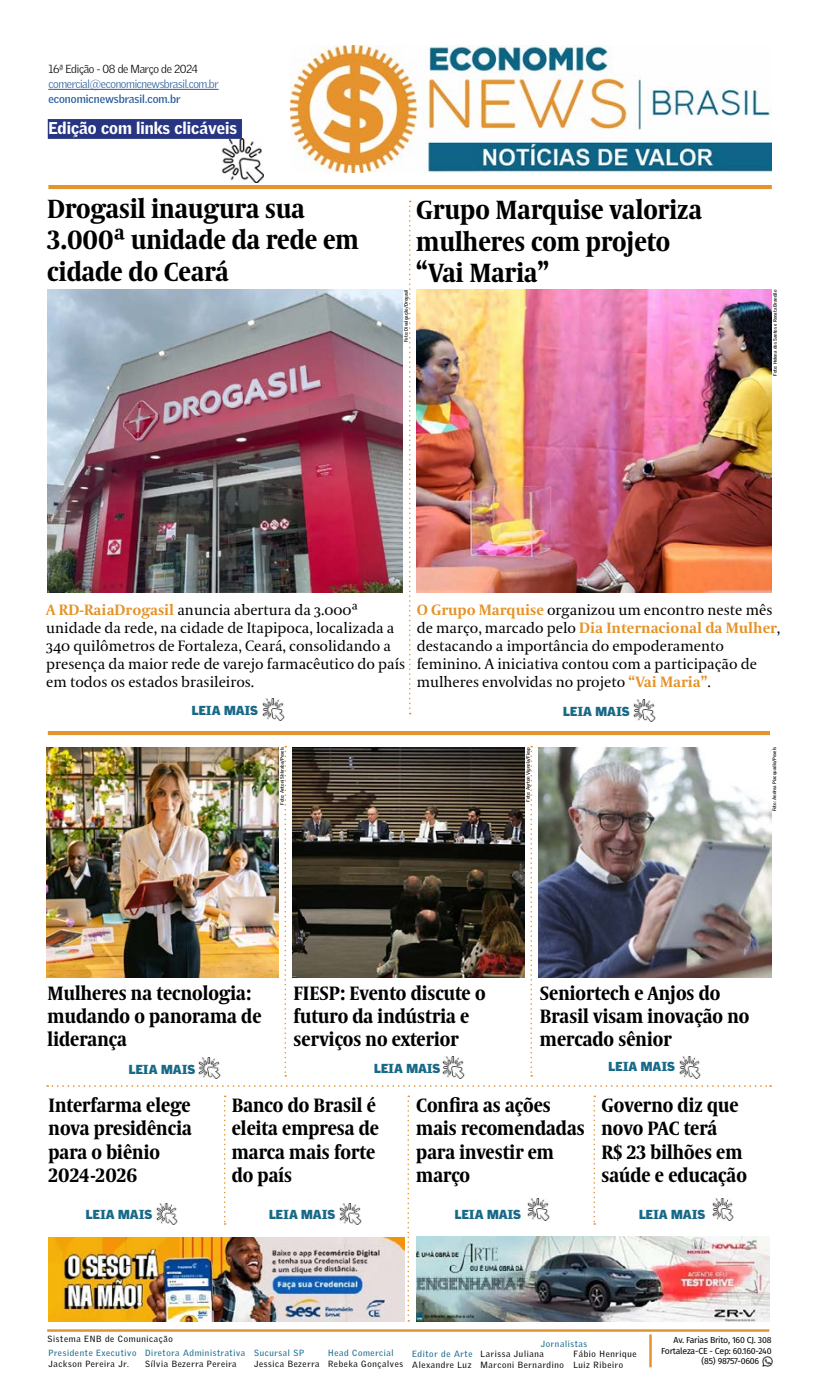
<style>
.page{position:relative;width:819px;height:1389px;background:#fff}
.page>*{position:absolute;margin:0;border:0;box-sizing:border-box;transform-origin:0 0}
.t1{font:700 26.25px/31.5px "Coranto 2 Headline";color:#000}
.t2{font:700 19.25px/23.1px "Coranto 2 Headline";color:#000}
.t3{font:900 16.62px "Griffith Gothic";color:#fff}
.t4{font:14.88px/17.8px "Coranto 2";color:#000}
.t5{font:900 12.69px "Griffith Gothic";color:#186987}
.t6{font:300 11.38px "Griffith Gothic";letter-spacing:-.03em;color:#265b9b}
.t7{font:300 11.38px "Griffith Gothic";letter-spacing:-.03em;color:#000}
.t8{font:700 11.38px "Griffith Gothic";color:#265b9b}
.t9{font:8.75px/10.5px "Griffith Gothic";letter-spacing:.075em;color:#080304}
.t10{font:8.75px "Griffith Gothic";letter-spacing:.075em;color:#0e6686}
.t11{font:8.75px/10.5px "Fira Sans";letter-spacing:-.025em;color:#080304;text-align:right}
.t12{font:700 4.81px "Griffith Gothic";color:#000}
.s1{font-weight:700;color:#e59328}
</style>
<div class="page">
<hr style="left:48px;top:185px;width:723px;height:4px;background:#e4942f">
<hr style="left:48px;top:731px;width:722px;height:4px;background:#e4942f">
<svg style="left:284px;top:746px;width:2px;height:331px"></svg>
<svg style="left:47px;top:1085px;width:724px;height:2px"></svg>
<img style="left:416px;top:290px;width:355px;height:303px">
<img style="left:46px;top:747px;width:233px;height:231px">
<svg style="left:224px;top:1096px;width:2px;height:129px"></svg>
<img style="left:47px;top:290px;width:355px;height:303px">
<svg style="left:409px;top:201px;width:1px;height:513px"></svg>
<svg style="left:530px;top:746px;width:2px;height:331px"></svg>
<img style="left:292px;top:747px;width:232px;height:231px">
<img style="left:538px;top:747px;width:233px;height:231px">
<img style="left:221px;top:139px;width:42px;height:43px">
<img style="left:262px;top:699px;width:22px;height:21px">
<img style="left:634px;top:700px;width:21px;height:22px">
<img style="left:198px;top:1057px;width:22px;height:22px">
<img style="left:443px;top:1057px;width:21px;height:21px">
<img style="left:679px;top:1057px;width:21px;height:21px">
<img style="left:156px;top:1203px;width:22px;height:22px">
<img style="left:340px;top:1203px;width:21px;height:22px">
<hr style="left:47px;top:1329px;width:722px;height:3px;background:#e4942f">
<hr style="left:649px;top:1334px;width:2px;height:33px;background:#e4942f">
<svg style="left:762px;top:1357px;width:10px;height:9px"></svg>
<div style="left:48px;top:119px;width:194px;height:20px;background:#273583"></div>
<hr style="left:48px;top:89px;width:170px;height:1px;background:#265b9b">
<img style="left:416px;top:1237px;width:353px;height:84px">
<img style="left:49px;top:1237px;width:355px;height:85px">
<svg style="left:407px;top:1096px;width:2px;height:226px"></svg>
<svg style="left:593px;top:1096px;width:2px;height:129px"></svg>
<img style="left:528px;top:1199px;width:21px;height:21px">
<img style="left:712px;top:1199px;width:21px;height:21px">
<img style="left:290px;top:46px;width:481px;height:126px">
<p class="t7" style="left:48px;top:62px;width:151px">16ª Edição - 08 de Março de 2024</p>
<p class="t6" style="left:48px;top:77px;width:172px">comercial@economicnewsbrasil.com.br</p>
<p class="t8" style="left:48px;top:92px;width:134px">economicnewsbrasil.com.br</p>
<p class="t3" style="left:48px;top:118px;width:190px">Edição com links clicáveis</p>
<h1 class="t1" style="left:47px;top:192px;width:313px">Drogasil inaugura sua<br>3.000ª unidade da rede em cidade do Ceará</h1>
<h1 class="t1" style="left:416px;top:193px;width:287px">Grupo Marquise valoriza mulheres com projeto “Vai Maria”</h1>
<p class="t12" style="left:403px;top:342px;width:54px;rotate:-90deg">Foto: Divulgação/Drogasil</p>
<p class="t12" style="left:772px;top:376px;width:87px;rotate:-90deg">Foto: Helena dos Santos e Renata Brandão</p>
<p class="t4" style="left:46px;top:602px;width:360px"><span class="s1">A RD-RaiaDrogasil</span> anuncia abertura da 3.000ª unidade da rede, na cidade de Itapipoca, localizada a 340 quilômetros de Fortaleza, Ceará, consolidando a presença da maior rede de varejo farmacêutico do país em todos os estados brasileiros.</p>
<p class="t5" style="left:192px;top:702px;width:68px">LEIA MAIS</p>
<p class="t12" style="left:279px;top:805px;width:59px;rotate:-90deg">Foto: Antoni Shkraba/Pexels</p>
<p class="t4" style="left:416px;top:602px;width:365px"><span class="s1">O Grupo Marquise</span> organizou um encontro neste mês de março, marcado pelo <span class="s1">Dia Internacional da Mulher</span>, destacando a importância do empoderamento feminino. A iniciativa contou com a participação de mulheres envolvidas no projeto <span class="s1">“Vai Maria”</span>.</p>
<p class="t5" style="left:563px;top:704px;width:68px">LEIA MAIS</p>
<p class="t12" style="left:525px;top:802px;width:56px;rotate:-90deg">Foto: Ayrton Vignola/Fiesp</p>
<p class="t12" style="left:771px;top:811px;width:66px;rotate:-90deg">Foto: Andrea Piacquadio/Pexels</p>
<p class="t2" style="left:48px;top:981px;width:215px">Mulheres na tecnologia: mudando o panorama de liderança</p>
<p class="t5" style="left:129px;top:1062px;width:68px">LEIA MAIS</p>
<p class="t2" style="left:293px;top:981px;width:193px">FIESP: Evento discute o futuro da indústria e serviços no exterior</p>
<p class="t5" style="left:374px;top:1061px;width:68px">LEIA MAIS</p>
<p class="t2" style="left:540px;top:981px;width:211px">Seniortech e Anjos do<br>Brasil visam inovação no mercado sênior</p>
<p class="t5" style="left:608px;top:1059px;width:68px">LEIA MAIS</p>
<p class="t2" style="left:49px;top:1093px;width:145px">Interfarma elege nova presidência para o biênio<br>2024-2026</p>
<p class="t5" style="left:86px;top:1207px;width:68px">LEIA MAIS</p>
<p class="t2" style="left:232px;top:1093px;width:149px">Banco do Brasil é eleita empresa de marca mais forte do país</p>
<p class="t5" style="left:269px;top:1207px;width:68px">LEIA MAIS</p>
<p class="t2" style="left:416px;top:1093px;width:170px">Confira as ações mais recomendadas para investir em março</p>
<p class="t5" style="left:455px;top:1207px;width:68px">LEIA MAIS</p>
<p class="t2" style="left:601px;top:1093px;width:147px">Governo diz que novo PAC terá<br>R$ 23 bilhões em saúde e educação</p>
<p class="t5" style="left:639px;top:1207px;width:68px">LEIA MAIS</p>
<p class="t9" style="left:48px;top:1334px;width:127px">Sistema ENB de Comunicação</p>
<p class="t10" style="left:49px;top:1348px;width:89px">Presidente Executivo</p>
<p class="t9" style="left:49px;top:1358px;width:82px">Jackson Pereira Jr.</p>
<p class="t10" style="left:145px;top:1348px;width:101px">Diretora Administrativa</p>
<p class="t9" style="left:145px;top:1358px;width:93px">Sílvia Bezerra Pereira</p>
<p class="t10" style="left:254px;top:1348px;width:52px">Sucursal SP</p>
<p class="t9" style="left:254px;top:1358px;width:67px">Jessica Bezerra</p>
<p class="t10" style="left:328px;top:1348px;width:67px">Head Comercial</p>
<p class="t9" style="left:328px;top:1358px;width:76px">Rebeka Gonçalves</p>
<p class="t10" style="left:412px;top:1349px;width:62px">Editor de Arte</p>
<p class="t9" style="left:412px;top:1359px;width:61px">Alexandre Luz</p>
<p class="t10" style="left:541px;top:1338px;width:48px">Jornalistas</p>
<p class="t9" style="left:480px;top:1349px;width:85px">Larissa Juliana<br>Marconi Bernardino</p>
<p class="t9" style="left:573px;top:1349px;width:65px">Fábio Henrique<br>Luiz Ribeiro</p>
<p class="t11" style="left:661px;top:1335px;width:112px">Av. Farias Brito, 160 CJ. 308<br>Fortaleza-CE - Cep: 60.160-240 (85) 98757-0606 .</p>
</div>
